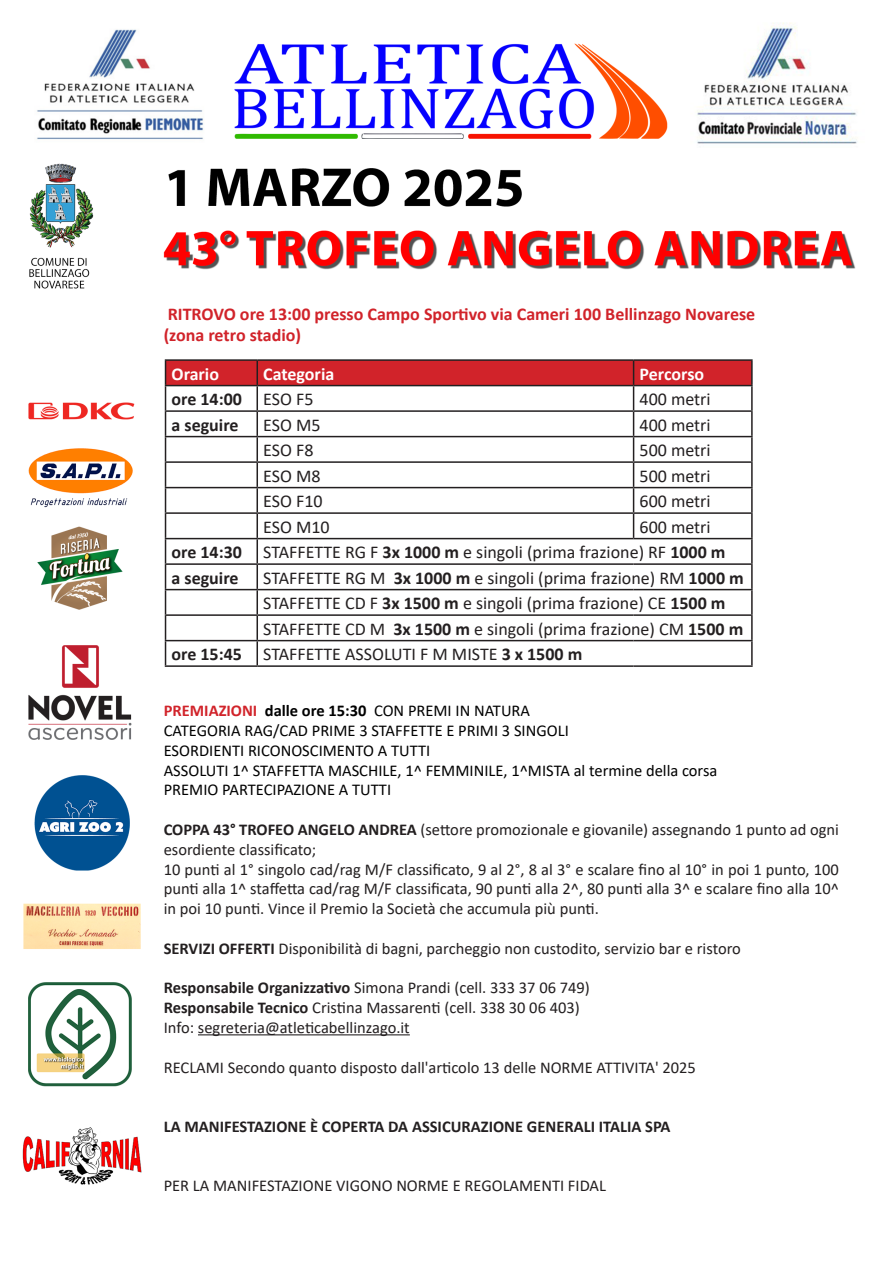
<style>
.page{position:relative;width:893px;height:1263px;background:#fff}
.page>*{position:absolute;margin:0;border:0;box-sizing:border-box;transform-origin:0 0}
.t1{font:18px "Calibri";color:#231f20}
.t2{font:700 18px "Calibri";color:#d1232a}
.t3{font:700 18px "Calibri";color:#231f20}
.t4{font:700 18px "Calibri";color:#fff}
.t5{font:16.5px/19.8px "Calibri";color:#231f20}
.t6{font:16.5px "Calibri";color:#000}
.t7{font:700 16.5px "Calibri";color:#231f20}
.s1{font-weight:700}
.s2{font-weight:700;color:#d1232a}
</style>
<div class="page">
<img style="left:22px;top:22px;width:835px;height:1163px">
<hr style="left:165px;top:359px;width:92px;height:2px;background:#231f20">
<hr style="left:257px;top:359px;width:377px;height:2px;background:#231f20">
<hr style="left:634px;top:359px;width:119px;height:2px;background:#231f20">
<hr style="left:751px;top:361px;width:2px;height:24px;background:#231f20">
<hr style="left:634px;top:385px;width:119px;height:1px;background:#231f20">
<hr style="left:751px;top:386px;width:2px;height:24px;background:#231f20">
<hr style="left:634px;top:410px;width:119px;height:2px;background:#231f20">
<hr style="left:751px;top:412px;width:2px;height:24px;background:#231f20">
<hr style="left:634px;top:436px;width:119px;height:1px;background:#231f20">
<hr style="left:751px;top:437px;width:2px;height:24px;background:#231f20">
<hr style="left:634px;top:461px;width:119px;height:2px;background:#231f20">
<hr style="left:751px;top:463px;width:2px;height:24px;background:#231f20">
<hr style="left:634px;top:487px;width:119px;height:1px;background:#231f20">
<hr style="left:751px;top:488px;width:2px;height:24px;background:#231f20">
<hr style="left:634px;top:512px;width:119px;height:2px;background:#231f20">
<hr style="left:751px;top:514px;width:2px;height:24px;background:#231f20">
<hr style="left:634px;top:538px;width:119px;height:1px;background:#231f20">
<hr style="left:751px;top:539px;width:2px;height:24px;background:#231f20">
<hr style="left:634px;top:563px;width:119px;height:2px;background:#231f20">
<hr style="left:751px;top:565px;width:2px;height:24px;background:#231f20">
<hr style="left:634px;top:589px;width:119px;height:1px;background:#231f20">
<hr style="left:751px;top:590px;width:2px;height:24px;background:#231f20">
<hr style="left:634px;top:614px;width:119px;height:2px;background:#231f20">
<hr style="left:751px;top:616px;width:2px;height:24px;background:#231f20">
<svg style="left:165px;top:360px;width:587px;height:305px"></svg>
<hr style="left:257px;top:640px;width:377px;height:1px;background:#231f20">
<hr style="left:256px;top:641px;width:2px;height:24px;background:#231f20">
<hr style="left:634px;top:640px;width:119px;height:1px;background:#231f20">
<hr style="left:751px;top:641px;width:2px;height:24px;background:#231f20">
<hr style="left:165px;top:665px;width:92px;height:2px;background:#231f20">
<hr style="left:257px;top:665px;width:377px;height:2px;background:#231f20">
<hr style="left:634px;top:665px;width:119px;height:2px;background:#231f20">
<hr style="left:198px;top:1034px;width:212px;height:1px;background:#231f20">
<p class="t2" style="left:168px;top:301px;width:589px">RITROVO ore 13:00 presso Campo Sportivo via Cameri 100 Bellinzago Novarese</p>
<p class="t2" style="left:164px;top:323px;width:139px">(zona retro stadio)</p>
<p class="t4" style="left:172px;top:361px;width:49px">Orario</p>
<p class="t4" style="left:263px;top:361px;width:73px">Categoria</p>
<p class="t4" style="left:640px;top:361px;width:66px">Percorso</p>
<p class="t3" style="left:172px;top:386px;width:72px">ore 14:00</p>
<p class="t1" style="left:263px;top:387px;width:52px">ESO F5</p>
<p class="t1" style="left:640px;top:387px;width:73px">400 metri</p>
<p class="t3" style="left:172px;top:412px;width:69px">a seguire</p>
<p class="t1" style="left:263px;top:412px;width:59px">ESO M5</p>
<p class="t1" style="left:640px;top:412px;width:73px">400 metri</p>
<p class="t1" style="left:263px;top:438px;width:52px">ESO F8</p>
<p class="t1" style="left:640px;top:438px;width:73px">500 metri</p>
<p class="t1" style="left:263px;top:463px;width:59px">ESO M8</p>
<p class="t1" style="left:640px;top:463px;width:73px">500 metri</p>
<p class="t1" style="left:263px;top:489px;width:61px">ESO F10</p>
<p class="t1" style="left:640px;top:489px;width:73px">600 metri</p>
<p class="t1" style="left:263px;top:514px;width:68px">ESO M10</p>
<p class="t1" style="left:640px;top:514px;width:73px">600 metri</p>
<p class="t3" style="left:172px;top:539px;width:72px">ore 14:30</p>
<p class="t1" style="left:263px;top:540px;width:464px">STAFFETTE RG F <span class="s1">3x 1000 m</span> e singoli (prima frazione) RF <span class="s1">1000 m</span></p>
<p class="t3" style="left:172px;top:565px;width:69px">a seguire</p>
<p class="t1" style="left:263px;top:565px;width:482px">STAFFETTE RG M <span class="s1">3x 1000 m</span> e singoli (prima frazione) RM <span class="s1">1000 m</span></p>
<p class="t1" style="left:263px;top:591px;width:464px">STAFFETTE CD F <span class="s1">3x 1500 m</span> e singoli (prima frazione) CE <span class="s1">1500 m</span></p>
<p class="t1" style="left:263px;top:616px;width:482px">STAFFETTE CD M <span class="s1">3x 1500 m</span> e singoli (prima frazione) CM <span class="s1">1500 m</span></p>
<p class="t3" style="left:172px;top:641px;width:72px">ore 15:45</p>
<p class="t1" style="left:263px;top:642px;width:321px">STAFFETTE ASSOLUTI F M MISTE <span class="s1">3 x 1500 m</span></p>
<p class="t6" style="left:164px;top:699px;width:368px"><span class="s2">PREMIAZIONI</span> <span class="s1">dalle ore 15:30</span> CON PREMI IN NATURA</p>
<p class="t6" style="left:164px;top:719px;width:407px">CATEGORIA RAG/CAD PRIME 3 STAFFETTE E PRIMI 3 SINGOLI</p>
<p class="t6" style="left:164px;top:739px;width:268px">ESORDIENTI RICONOSCIMENTO A TUTTI</p>
<p class="t6" style="left:164px;top:759px;width:555px">ASSOLUTI 1^ STAFFETTA MASCHILE, 1^ FEMMINILE, 1^MISTA al termine della corsa</p>
<p class="t6" style="left:164px;top:778px;width:229px">PREMIO PARTECIPAZIONE A TUTTI</p>
<p class="t5" style="left:164px;top:819px;width:677px"><span class="s1">COPPA 43° TROFEO ANGELO ANDREA</span> (settore promozionale e giovanile) assegnando 1 punto ad ogni esordiente classificato;</p>
<p class="t5" style="left:164px;top:859px;width:677px;text-align:justify">10 punti al 1° singolo cad/rag M/F classificato, 9 al 2°, 8 al 3° e scalare fino al 10° in poi 1 punto, 100 punti alla 1^ staffetta cad/rag M/F classificata, 90 punti alla 2^, 80 punti alla 3^ e scalare fino alla 10^ in poi 10 punti. Vince il Premio la Società che accumula più punti.</p>
<p class="t5" style="left:164px;top:938px;width:579px"><span class="s1">SERVIZI OFFERTI</span> Disponibilità di bagni, parcheggio non custodito, servizio bar e ristoro</p>
<p class="t5" style="left:164px;top:977px;width:428px"><span class="s1">Responsabile Organizzativo</span> Simona Prandi (cell. 333 37 06 749)</p>
<p class="t5" style="left:164px;top:997px;width:418px"><span class="s1">Responsabile Tecnico</span> Cristina Massarenti (cell. 338 30 06 403)</p>
<p class="t5" style="left:164px;top:1017px;width:248px">Info: segreteria@atleticabellinzago.it</p>
<p class="t5" style="left:164px;top:1057px;width:534px">RECLAMI Secondo quanto disposto dall'articolo 13 delle NORME ATTIVITA' 2025</p>
<p class="t7" style="left:164px;top:1115px;width:508px">LA MANIFESTAZIONE È COPERTA DA ASSICURAZIONE GENERALI ITALIA SPA</p>
<p class="t5" style="left:164px;top:1175px;width:444px">PER LA MANIFESTAZIONE VIGONO NORME E REGOLAMENTI FIDAL</p>
</div>
